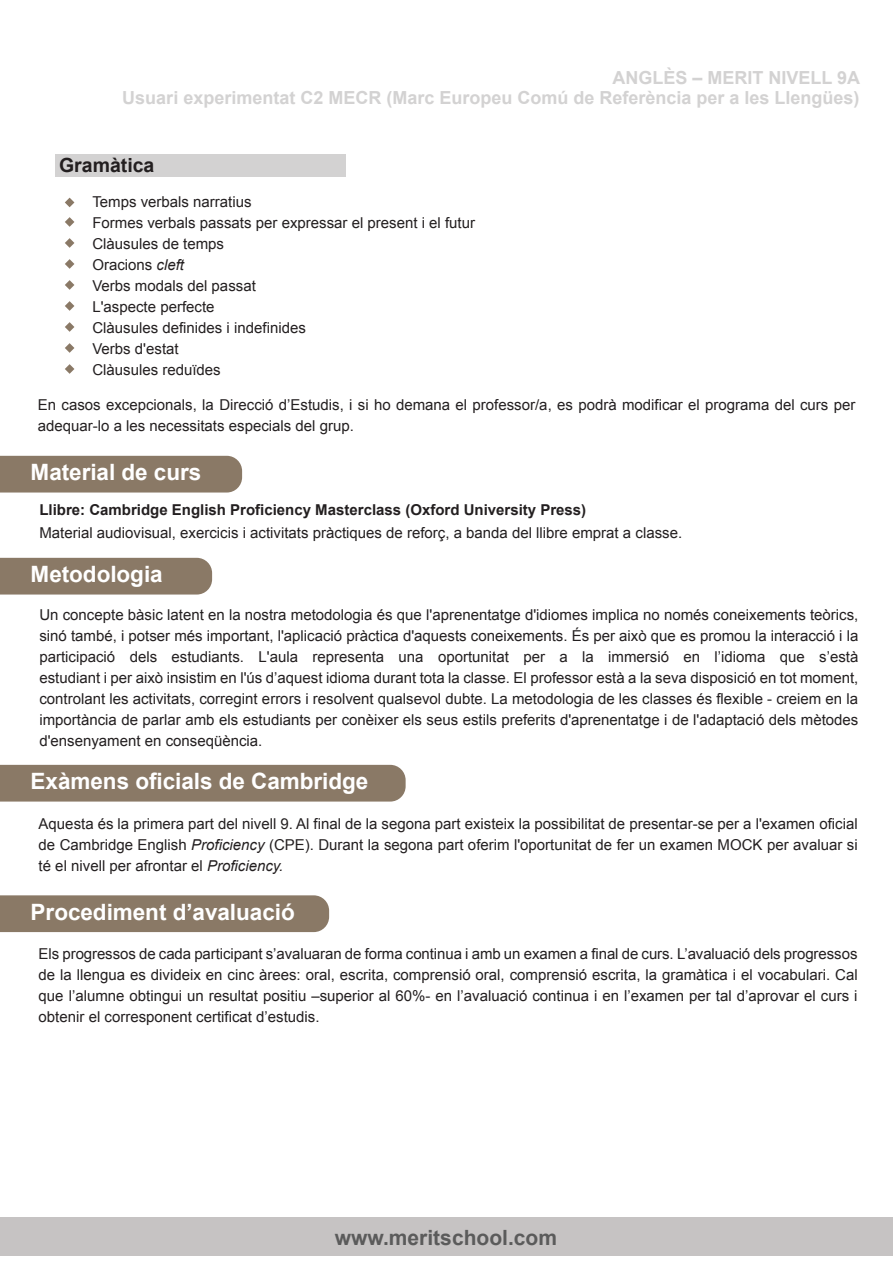
<style>
.page{position:relative;width:893px;height:1263px;background:#fff}
.page>*{position:absolute;margin:0;border:0;box-sizing:border-box;transform-origin:0 0}
.t1{font:700 22.5px "Arial";color:#fff}
.t2{font:700 21px "Arial";color:#5b5b5b}
.t3{font:700 19.5px "Arial";color:#231f20}
.t4{font:700 18px/19.5px "Arial";color:#d3d2d2;text-align:right}
.t5{font:15px/21px "Arial";color:#231f20;text-align:justify}
.t6{font:700 15px "Arial";color:#231f20}
.s1{font-style:italic}
</style>
<div class="page">
<div style="left:0;top:1218px;width:892px;height:38px;background:#c6c3c3"></div>
<div style="left:0;top:456px;width:242px;height:36px;background:#8a7966"></div>
<div style="left:0;top:558px;width:212px;height:36px;background:#8a7966"></div>
<div style="left:0;top:895px;width:329px;height:37px;background:#8a7966"></div>
<div style="left:0;top:765px;width:406px;height:36px;background:#8a7966"></div>
<div style="left:55px;top:154px;width:290px;height:22px;background:#d3d2d2"></div>
<svg style="left:65px;top:198px;width:9px;height:9px"></svg>
<svg style="left:65px;top:217px;width:9px;height:10px"></svg>
<svg style="left:65px;top:238px;width:9px;height:10px"></svg>
<svg style="left:65px;top:259px;width:9px;height:10px"></svg>
<svg style="left:65px;top:280px;width:9px;height:10px"></svg>
<svg style="left:65px;top:301px;width:9px;height:10px"></svg>
<svg style="left:65px;top:322px;width:9px;height:10px"></svg>
<svg style="left:65px;top:343px;width:9px;height:10px"></svg>
<svg style="left:65px;top:364px;width:9px;height:10px"></svg>
<p class="t4" style="left:122px;top:68px;width:739px">ANGLÈS – MERIT NIVELL 9A<br>Usuari experimentat C2 MECR (Marc Europeu Comú de Referència per a les Llengües)</p>
<h3 class="t3" style="left:59px;top:153px;width:97px">Gramàtica</h3>
<p class="t5" style="left:92px;top:191px;width:384px;text-align:left">Temps verbals narratius<br>Formes verbals passats per expressar el present i el futur<br>Clàusules de temps<br>Oracions <span class="s1">cleft<br></span>Verbs modals del passat<br>L'aspecte perfecte<br>Clàusules definides i indefinides<br>Verbs d'estat<br>Clàusules reduïdes</p>
<p class="t5" style="left:38px;top:395px;width:819px">En casos excepcionals, la Direcció d’Estudis, i si ho demana el professor/a, es podrà modificar el programa del curs per adequar-lo a les necessitats especials del grup.</p>
<h1 class="t1" style="left:31px;top:457px;width:172px">Material de curs</h1>
<p class="t6" style="left:39px;top:500px;width:548px">Llibre: Cambridge English Proficiency Masterclass (Oxford University Press)</p>
<p class="t5" style="left:39px;top:522px;width:644px">Material audiovisual, exercicis i activitats pràctiques de reforç, a banda del llibre emprat a classe.</p>
<h1 class="t1" style="left:31px;top:559px;width:134px">Metodologia</h1>
<p class="t5" style="left:39px;top:605px;width:820px">Un concepte bàsic latent en la nostra metodologia és que l'aprenentatge d'idiomes implica no només coneixements teòrics, sinó també, i potser més important, l'aplicació pràctica d'aquests coneixements. És per això que es promou la interacció i la participació dels estudiants. L'aula representa una oportunitat per a la immersió en l’idioma que s’està estudiant i per això insistim en l'ús d’aquest idioma durant tota la classe. El professor està a la seva disposició en tot moment, controlant les activitats, corregint errors i resolvent qualsevol dubte. La metodologia de les classes és flexible - creiem en la importància de parlar amb els estudiants per conèixer els seus estils preferits d'aprenentatge i de l'adaptació dels mètodes d'ensenyament en conseqüència.</p>
<h1 class="t1" style="left:31px;top:766px;width:339px">Exàmens oficials de Cambridge</h1>
<p class="t5" style="left:39px;top:813px;width:820px">Aquesta és la primera part del nivell 9. Al final de la segona part existeix la possibilitat de presentar-se per a l'examen oficial de Cambridge English <span class="s1">Proficiency</span> (CPE). Durant la segona part oferim l'oportunitat de fer un examen MOCK per avaluar si té el nivell per afrontar el <span class="s1">Proficiency.</span></p>
<h1 class="t1" style="left:31px;top:897px;width:266px">Procediment d’avaluació</h1>
<p class="t5" style="left:39px;top:944px;width:821px">Els progressos de cada participant s’avaluaran de forma continua i amb un examen a final de curs. L’avaluació dels progressos de la llengua es divideix en cinc àrees: oral, escrita, comprensió oral, comprensió escrita, la gramàtica i el vocabulari. Cal que l’alumne obtingui un resultat positiu –superior al 60%- en l’avaluació continua i en l’examen per tal d’aprovar el curs i obtenir el corresponent certificat d’estudis.</p>
<h2 class="t2" style="left:335px;top:1223px;width:224px">www.meritschool.com</h2>
</div>
